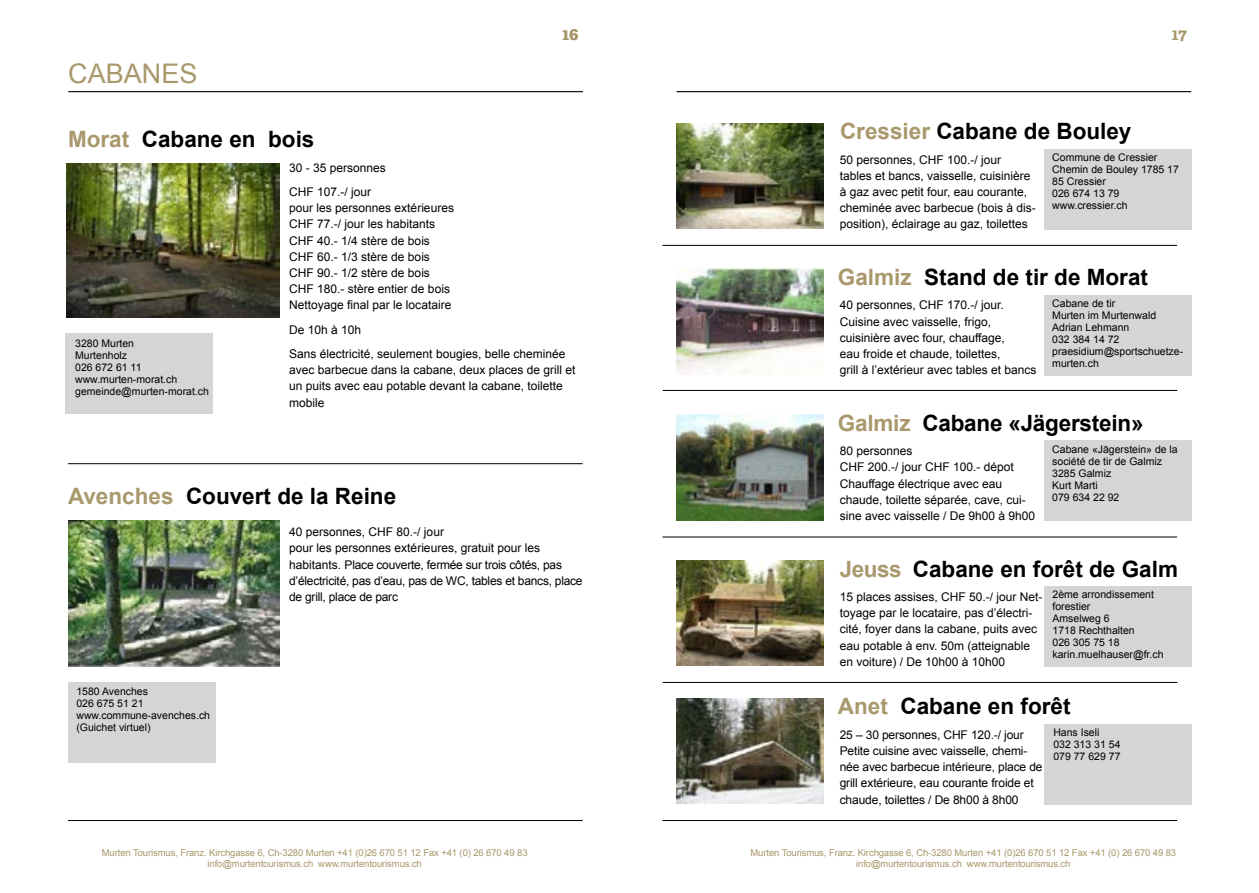
<style>
.page{position:relative;width:1259px;height:893px;background:#fff}
.page>*{position:absolute;margin:0;border:0;box-sizing:border-box;transform-origin:0 0}
.t1{font:27px "Arial";color:#a9986c}
.t2{font:700 22.5px "Arial";color:#000}
.t3{font:700 16.5px "Adelle Basic";color:#a9986c}
.t4{font:12px/16.2px "Arial";color:#000}
.t5{font:12px/16.2px "Arial";letter-spacing:-.02em;color:#000}
.t6{font:10.5px/12px "Arial";color:#000}
.t7{font:9.45px/10.4px "Arial";letter-spacing:-.01em;color:#a9986c;text-align:center}
.s1{color:#a9986c}
</style>
<div class="page">
<div style="left:68px;top:682px;width:147px;height:81px;background:#d4d5d6"></div>
<div style="left:66px;top:333px;width:147px;height:81px;background:#d4d5d6"></div>
<div style="left:1045px;top:295px;width:147px;height:80px;background:#d4d5d6"></div>
<div style="left:1045px;top:149px;width:147px;height:81px;background:#d4d5d6"></div>
<div style="left:1045px;top:440px;width:147px;height:81px;background:#d4d5d6"></div>
<div style="left:1045px;top:586px;width:147px;height:81px;background:#d4d5d6"></div>
<div style="left:1045px;top:724px;width:147px;height:81px;background:#d4d5d6"></div>
<img style="left:676px;top:269px;width:147px;height:104px">
<img style="left:676px;top:123px;width:147px;height:105px">
<img style="left:67px;top:163px;width:213px;height:154px">
<img style="left:68px;top:520px;width:212px;height:146px">
<img style="left:676px;top:415px;width:147px;height:105px">
<img style="left:676px;top:561px;width:147px;height:105px">
<img style="left:676px;top:698px;width:147px;height:105px">
<hr style="left:68px;top:91px;width:515px;height:1px;background:#000">
<hr style="left:676px;top:91px;width:515px;height:1px;background:#000">
<hr style="left:68px;top:463px;width:515px;height:1px;background:#000">
<hr style="left:68px;top:820px;width:515px;height:1px;background:#000">
<hr style="left:662px;top:245px;width:515px;height:1px;background:#000">
<hr style="left:662px;top:390px;width:515px;height:1px;background:#000">
<hr style="left:662px;top:537px;width:515px;height:1px;background:#000">
<hr style="left:662px;top:682px;width:515px;height:1px;background:#000">
<hr style="left:662px;top:820px;width:515px;height:1px;background:#000">
<h1 class="t1" style="left:68px;top:55px;width:131px">CABANES</h1>
<h2 class="t2" style="left:68px;top:124px;width:248px"><span class="s1">Morat</span> Cabane en bois</h2>
<h3 class="t3" style="left:562px;top:24px;width:17px">16</h3>
<p class="t6" style="left:75px;top:338px;width:135px">3280 Murten<br>Murtenholz<br>026 672 61 11 www.murten-morat.ch gemeinde@murten-morat.ch</p>
<p class="t4" style="left:289px;top:155px;width:98px;line-height:24.3px">30 - 35 personnes<br>CHF 107.-/ jour</p>
<p class="t4" style="left:289px;top:200px;width:166px">pour les personnes extérieures<br>CHF 77.-/ jour les habitants<br>CHF 40.- 1/4 stère de bois<br>CHF 60.- 1/3 stère de bois<br>CHF 90.- 1/2 stère de bois<br>CHF 180.- stère entier de bois<br>Nettoyage final par le locataire</p>
<p class="t4" style="left:289px;top:317px;width:278px;line-height:24.3px">De 10h à 10h<br>Sans électricité, seulement bougies, belle cheminée</p>
<p class="t4" style="left:289px;top:362px;width:288px">avec barbecue dans la cabane, deux places de grill et un puits avec eau potable devant la cabane, toilette mobile</p>
<h2 class="t2" style="left:68px;top:481px;width:330px"><span class="s1">Avenches</span> Couvert de la Reine</h2>
<p class="t6" style="left:76px;top:686px;width:135px">1580 Avenches<br>026 675 51 21 www.commune-avenches.ch (Guichet virtuel)</p>
<p class="t5" style="left:289px;top:524px;width:295px">40 personnes, CHF 80.-/ jour<br>pour les personnes extérieures, gratuit pour les habitants. Place couverte, fermée sur trois côtés, pas d’électricité, pas d’eau, pas de WC, tables et bancs, place de grill, place de parc</p>
<p class="t7" style="left:102px;top:848px;width:427px">Murten Tourismus, Franz. Kirchgasse 6, Ch-3280 Murten +41 (0)26 670 51 12 Fax +41 (0) 26 670 49 83 info@murtentourismus.ch www.murtentourismus.ch</p>
<h2 class="t2" style="left:840px;top:116px;width:293px"><span class="s1">Cressier</span> Cabane de Bouley</h2>
<h3 class="t3" style="left:1171px;top:24px;width:16px">17</h3>
<p class="t4" style="left:839px;top:151px;width:198px">50 personnes, CHF 100.-/ jour tables et bancs, vaisselle, cuisinière à gaz avec petit four, eau courante, cheminée avec barbecue (bois à dis&shy;position), éclairage au gaz, toilettes</p>
<p class="t6" style="left:1052px;top:151px;width:128px">Commune de Cressier<br>Chemin de Bouley 1785 17<br>85 Cressier<br>026 674 13 79 www.cressier.ch</p>
<h2 class="t2" style="left:838px;top:262px;width:312px"><span class="s1">Galmiz</span> Stand de tir de Morat</h2>
<p class="t4" style="left:839px;top:297px;width:198px">40 personnes, CHF 170.-/ jour.<br>Cuisine avec vaisselle, frigo, cuisinière avec four, chauffage,<br>eau froide et chaude, toilettes,<br>grill à l’extérieur avec tables et bancs</p>
<p class="t6" style="left:1052px;top:297px;width:132px">Cabane de tir<br>Murten im Murtenwald<br>Adrian Lehmann<br>032 384 14 72 praesidium@sportschuetze&shy;murten.ch</p>
<h2 class="t2" style="left:838px;top:408px;width:307px"><span class="s1">Galmiz</span> Cabane «Jägerstein»</h2>
<p class="t4" style="left:839px;top:443px;width:197px">80 personnes<br>CHF 200.-/ jour CHF 100.- dépot<br>Chauffage électrique avec eau chaude, toilette séparée, cave, cui&shy;sine avec vaisselle / De 9h00 à 9h00</p>
<p class="t6" style="left:1052px;top:443px;width:127px">Cabane «Jägerstein» de la société de tir de Galmiz<br>3285 Galmiz<br>Kurt Marti<br>079 634 22 92</p>
<h2 class="t2" style="left:839px;top:554px;width:340px"><span class="s1">Jeuss</span> Cabane en forêt de Galm</h2>
<p class="t4" style="left:839px;top:589px;width:204px">15 places assises, CHF 50.-/ jour Net&shy;toyage par le locataire, pas d’électri&shy;cité, foyer dans la cabane, puits avec eau potable à env. 50m (atteignable en voiture) / De 10h00 à 10h00</p>
<p class="t6" style="left:1052px;top:588px;width:113px">2ème arrondissement forestier<br>Amselweg 6<br>1718 Rechthalten<br>026 305 75 18 karin.muelhauser@fr.ch</p>
<h2 class="t2" style="left:838px;top:691px;width:234px"><span class="s1">Anet</span> Cabane en forêt</h2>
<p class="t4" style="left:839px;top:726px;width:204px">25 – 30 personnes, CHF 120.-/ jour Petite cuisine avec vaisselle, chemi&shy;née avec barbecue intérieure, place de grill extérieure, eau courante froide et chaude, toilettes / De 8h00 à 8h00</p>
<p class="t6" style="left:1053px;top:726px;width:69px">Hans Iseli<br>032 313 31 54<br>079 77 629 77</p>
<p class="t7" style="left:750px;top:848px;width:427px">Murten Tourismus, Franz. Kirchgasse 6, Ch-3280 Murten +41 (0)26 670 51 12 Fax +41 (0) 26 670 49 83 info@murtentourismus.ch www.murtentourismus.ch</p>
</div>
